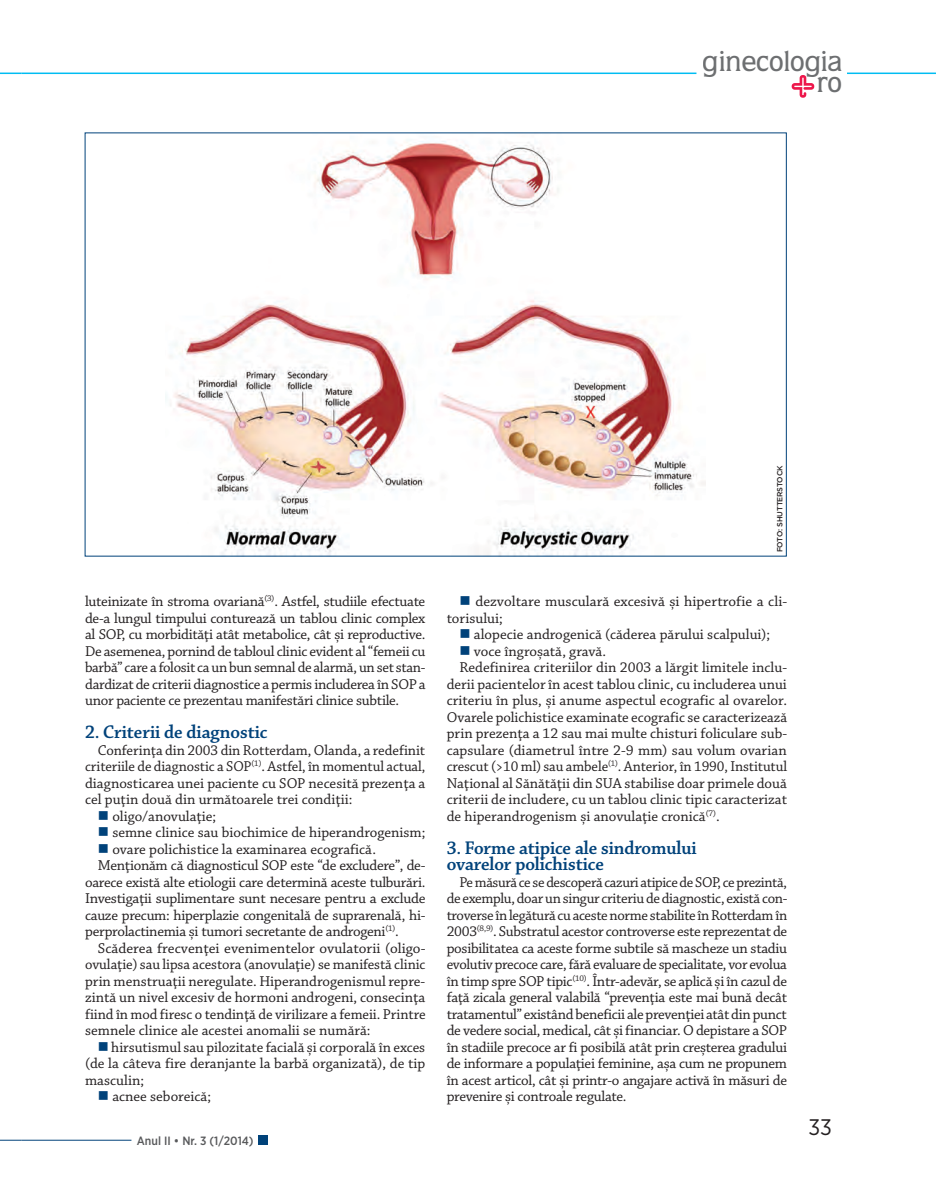
<style>
.page{position:relative;width:936px;height:1191px;background:#fff}
.page>*{position:absolute;margin:0;border:0;box-sizing:border-box;transform-origin:0 0}
.t1{font:500 29.1px "Quorum Std";color:#6d6f71}
.t2{font:22.5px "Gotham Narrow";color:#231f20}
.t3{font:19.5px/16.5px "Chaparral Pro Semibold Subh";color:#00427a}
.t4{font:15px/16.5px "Chaparral Pro";color:#231f20;text-align:justify}
.t5{font:15px "Chaparral Pro";letter-spacing:-.02em;color:#231f20}
.t6{font:500 12px "Gotham Narrow";color:#58595b}
.t7{font:500 7.5px "Gotham";letter-spacing:-.02em;color:#231f20}
.s1{color:#00427a}
</style>
<div class="page">
<svg style="left:0;top:1139px;width:21px;height:1px"></svg>
<hr style="left:21px;top:1139px;width:110px;height:1px;background:#00427a">
<svg style="left:0;top:73px;width:21px;height:1px"></svg>
<hr style="left:21px;top:73px;width:675px;height:1px;background:#00bdf2">
<hr style="left:846px;top:73px;width:89px;height:1px;background:#00bdf2">
<div style="left:259px;top:1135px;width:9px;height:9px;background:#00427a"></div>
<svg style="left:791px;top:75px;width:23px;height:23px"></svg>
<img style="left:165px;top:141px;width:540px;height:413px">
<h1 class="t1" style="left:702px;top:44px;width:141px">ginecologia</h1>
<h1 class="t1" style="left:816px;top:65px;width:27px">ro</h1>
<p class="t4" style="left:85px;top:593px;width:342px">luteinizate în stroma ovariană<sup>(3)</sup>. Astfel, studiile efectuate de-a lungul timpului conturează un tablou clinic complex al SOP, cu morbidităţi atât metabolice, cât şi reproductive.<br>De asemenea, pornind de tabloul clinic evident al “femeii cu barbă” care a folosit ca un bun semnal de alarmă, un set stan&shy;dardizat de criterii diagnostice a permis includerea în SOP a unor paciente ce prezentau manifestări clinice subtile.</p>
<h3 class="t3" style="left:85px;top:724px;width:184px">2. Criterii de diagnostic</h3>
<p class="t4" style="left:85px;top:742px;width:342px;text-indent:13px">Conferinţa din 2003 din Rotterdam, Olanda, a redefinit criteriile de diagnostic a SOP<sup>(1)</sup>. Astfel, în momentul actual, diagnosticarea unei paciente cu SOP necesită prezenţa a cel puţin două din următoarele trei condiţii:</p>
<p class="t4" style="left:98px;top:808px;width:120px"><span class="s1">■</span> oligo/anovulaţie;</p>
<p class="t4" style="left:98px;top:824px;width:329px"><span class="s1">■</span> semne clinice sau biochimice de hiperandrogenism;</p>
<p class="t4" style="left:98px;top:841px;width:280px"><span class="s1">■</span> ovare polichistice la examinarea ecografică.</p>
<p class="t5" style="left:98px;top:857px;width:329px">Menţionăm că diagnosticul SOP este “de excludere”, de-</p>
<p class="t5" style="left:85px;top:873px;width:342px">oarece există alte etiologii care determină aceste tulburări.</p>
<p class="t5" style="left:85px;top:890px;width:342px">Investigaţii suplimentare sunt necesare pentru a exclude</p>
<p class="t5" style="left:85px;top:906px;width:342px">cauze precum: hiperplazie congenitală de suprarenală, hi-</p>
<p class="t5" style="left:85px;top:923px;width:315px">perprolactinemia şi tumori secretante de androgeni<sup>(1)</sup>.</p>
<p class="t4" style="left:98px;top:940px;width:329px">Scăderea frecvenţei evenimentelor ovulatorii (oligo-</p>
<p class="t4" style="left:85px;top:956px;width:342px">ovulaţie) sau lipsa acestora (anovulaţie) se manifestă clinic</p>
<p class="t4" style="left:85px;top:973px;width:341px">prin menstruaţii neregulate. Hiperandrogenismul repre-</p>
<p class="t4" style="left:85px;top:989px;width:342px">zintă un nivel excesiv de hormoni androgeni, consecinţa</p>
<p class="t4" style="left:85px;top:1006px;width:342px">fiind în mod firesc o tendinţă de virilizare a femeii. Printre</p>
<p class="t4" style="left:85px;top:1022px;width:287px">semnele clinice ale acestei anomalii se numără:</p>
<p class="t4" style="left:85px;top:1039px;width:342px;text-indent:13px"><span class="s1">■</span> hirsutismul sau pilozitate facială şi corporală în exces (de la câteva fire deranjante la barbă organizată), de tip masculin;</p>
<p class="t4" style="left:98px;top:1088px;width:115px"><span class="s1">■</span> acnee seboreică;</p>
<p class="t6" style="left:137px;top:1133px;width:118px">Anul II • Nr. 3 (1/2014)</p>
<p class="t7" style="left:774px;top:552px;width:88px;rotate:-90deg">foto: SHUTTERSTO CK</p>
<p class="t4" style="left:446px;top:593px;width:342px;text-indent:13px"><span class="s1">■</span> dezvoltare musculară excesivă şi hipertrofie a cli&shy;torisului;</p>
<p class="t4" style="left:459px;top:626px;width:312px"><span class="s1">■</span> alopecie androgenică (căderea părului scalpului);</p>
<p class="t4" style="left:459px;top:643px;width:148px"><span class="s1">■</span> voce îngroşată, gravă.</p>
<p class="t4" style="left:459px;top:659px;width:329px">Redefinirea criteriilor din 2003 a lărgit limitele inclu-</p>
<p class="t4" style="left:446px;top:676px;width:342px">derii pacientelor în acest tablou clinic, cu includerea unui</p>
<p class="t4" style="left:446px;top:692px;width:342px">criteriu în plus, şi anume aspectul ecografic al ovarelor.</p>
<p class="t4" style="left:446px;top:709px;width:342px">Ovarele polichistice examinate ecografic se caracterizează</p>
<p class="t4" style="left:446px;top:725px;width:342px">prin prezenţa a 12 sau mai multe chisturi foliculare sub-</p>
<p class="t4" style="left:446px;top:742px;width:341px">capsulare (diametrul între 2-9 mm) sau volum ovarian</p>
<p class="t4" style="left:446px;top:758px;width:342px">crescut (&gt;10 ml) sau ambele<sup>(1)</sup>. Anterior, în 1990, Institutul</p>
<p class="t4" style="left:446px;top:775px;width:341px">Naţional al Sănătăţii din SUA stabilise doar primele două</p>
<p class="t4" style="left:446px;top:791px;width:342px">criterii de includere, cu un tablou clinic tipic caracterizat</p>
<p class="t4" style="left:446px;top:808px;width:274px">de hiperandrogenism şi anovulaţie cronică<sup>(7)</sup>.</p>
<h3 class="t3" style="left:446px;top:840px;width:251px">3. Forme atipice ale sindromului ovarelor polichistice</h3>
<p class="t4" style="left:446px;top:874px;width:342px;text-indent:13px">Pe măsură ce se descoperă cazuri atipice de SOP, ce prezintă, de exemplu, doar un singur criteriu de diagnostic, există con&shy;troverse în legătură cu aceste norme stabilite în Rotterdam în 2003<sup>(8,9)</sup>. Substratul acestor controverse este reprezentat de posibilitatea ca aceste forme subtile să mascheze un stadiu evolutiv precoce care, fără evaluare de specialitate, vor evolua în timp spre SOP tipic<sup>(10)</sup>. Într-adevăr, se aplică şi în cazul de faţă zicala general valabilă “prevenţia este mai bună decât tratamentul” existând beneficii ale prevenţiei atât din punct de vedere social, medical, cât şi financiar. O depistare a SOP în stadiile precoce ar fi posibilă atât prin creşterea gradului de informare a populaţiei feminine, aşa cum ne propunem în acest articol, cât şi printr-o angajare activă în măsuri de prevenire şi controale regulate.</p>
<h2 class="t2" style="left:808px;top:1113px;width:25px">33</h2>
</div>
